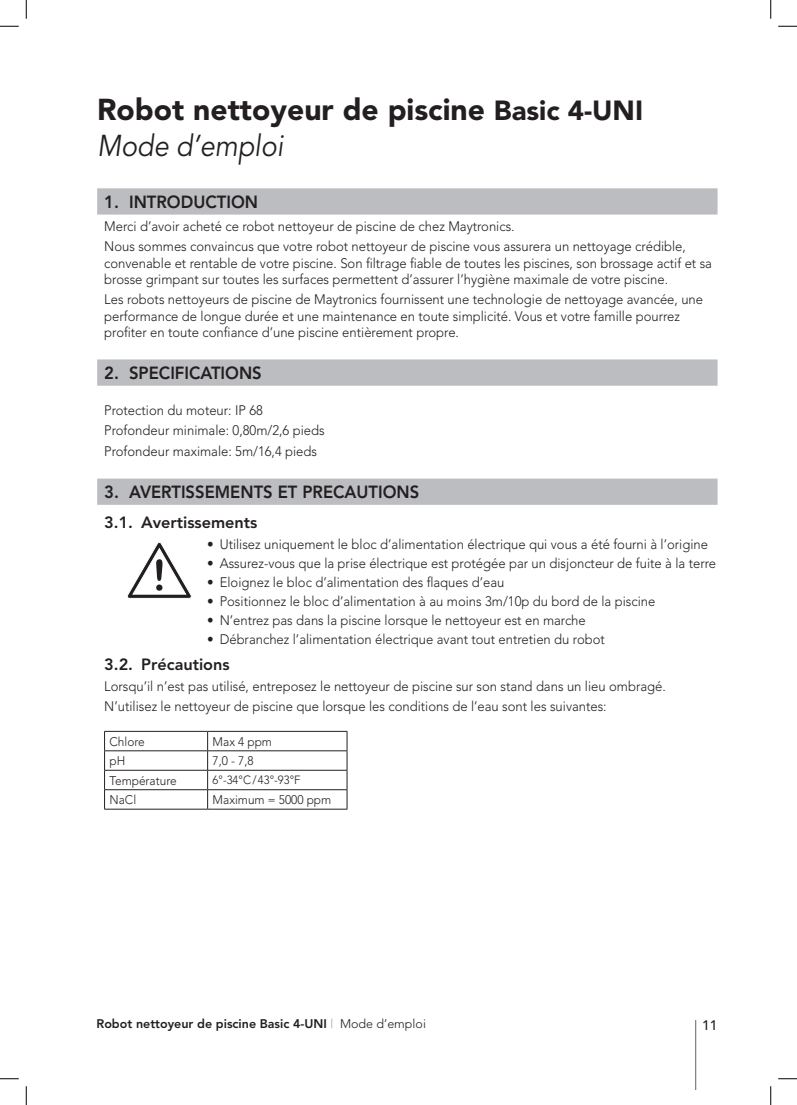
<style>
.page{position:relative;width:797px;height:1105px;background:#fff}
.page>*{position:absolute;margin:0;border:0;box-sizing:border-box;transform-origin:0 0}
.t1{font:900 30px/36px "Avenir LT";color:#231f20}
.t2{font:800 17.5px "Avenir LT";color:#231f20;scale:.95 1}
.t3{font:800 16.25px "Avenir LT";color:#231f20}
.t4{font:300 13.75px/20.5px "Avenir LT";color:#231f20;scale:.95 1}
.t5{font:500 13.75px "Avenir LT";color:#231f20}
.t6{font:300 12.5px "Avenir LT";color:#231f20;scale:.95 1}
.t7{font:800 12.5px "Avenir LT";color:#231f20}
.t8{font:300 11.88px "Avenir LT";color:#231f20;scale:.95 1}
.s1{font-size:27.5px}
.s2{font-weight:400;font-style:italic}
.s3{font-weight:400;color:#a8a9ad}
.s4{font-weight:300}
</style>
<div class="page">
<hr style="left:695px;top:1020px;width:1px;height:69px;background:#808285">
<div style="left:97px;top:188px;width:620px;height:27px;background:#bcbdc0"></div>
<div style="left:97px;top:359px;width:620px;height:27px;background:#bcbdc0"></div>
<div style="left:97px;top:479px;width:620px;height:26px;background:#bcbdc0"></div>
<hr style="left:104px;top:731px;width:104px;height:1px;background:#231f20">
<hr style="left:208px;top:731px;width:139px;height:1px;background:#231f20">
<hr style="left:104px;top:750px;width:104px;height:1px;background:#231f20">
<hr style="left:208px;top:750px;width:139px;height:1px;background:#231f20">
<hr style="left:104px;top:770px;width:104px;height:1px;background:#231f20">
<hr style="left:208px;top:770px;width:139px;height:1px;background:#231f20">
<hr style="left:104px;top:789px;width:104px;height:1px;background:#231f20">
<svg style="left:104px;top:732px;width:1px;height:77px"></svg>
<hr style="left:208px;top:789px;width:139px;height:1px;background:#231f20">
<svg style="left:207px;top:732px;width:1px;height:77px"></svg>
<svg style="left:347px;top:732px;width:1px;height:77px"></svg>
<hr style="left:104px;top:809px;width:104px;height:1px;background:#231f20">
<hr style="left:208px;top:809px;width:139px;height:1px;background:#231f20">
<svg style="left:127px;top:542px;width:65px;height:57px"></svg>
<svg style="left:0;top:25px;width:19px;height:2px"></svg>
<svg style="left:778px;top:25px;width:19px;height:2px"></svg>
<svg style="left:0;top:1078px;width:19px;height:1px"></svg>
<svg style="left:778px;top:1078px;width:19px;height:1px"></svg>
<svg style="left:25px;top:0;width:2px;height:19px"></svg>
<svg style="left:25px;top:1086px;width:2px;height:19px"></svg>
<svg style="left:770px;top:0;width:1px;height:19px"></svg>
<svg style="left:770px;top:1086px;width:1px;height:19px"></svg>
<h1 class="t1" style="left:97px;top:91px;width:547px">Robot nettoyeur de piscine <span class="s1">Basic 4-UNI<br></span><span class="s2">Mode d’emploi</span></h1>
<p class="t2" style="left:104px;top:191px;width:163px">1. INTRODUCTION</p>
<p class="t4" style="left:104px;top:216px;width:614px">Merci d’avoir acheté ce robot nettoyeur de piscine de chez Maytronics.<br>Nous sommes convaincus que votre robot nettoyeur de piscine vous assurera un nettoyage crédible,</p>
<p class="t4" style="left:104px;top:255px;width:641px;line-height:16.2px">convenable et rentable de votre piscine. Son filtrage fiable de toutes les piscines, son brossage actif et sa brosse grimpant sur toutes les surfaces permettent d’assurer l’hygiène maximale de votre piscine.</p>
<p class="t4" style="left:104px;top:292px;width:632px;line-height:16.2px">Les robots nettoyeurs de piscine de Maytronics fournissent une technologie de nettoyage avancée, une performance de longue durée et une maintenance en toute simplicité. Vous et votre famille pourrez profiter en toute confiance d’une piscine entièrement propre.</p>
<p class="t2" style="left:104px;top:362px;width:167px">2. SPECIFICATIONS</p>
<p class="t4" style="left:104px;top:400px;width:233px">Protection du moteur: IP 68<br>Profondeur minimale: 0,80m/2,6 pieds<br>Profondeur maximale: 5m/16,4 pieds</p>
<p class="t2" style="left:104px;top:481px;width:333px">3. AVERTISSEMENTS ET PRECAUTIONS</p>
<p class="t3" style="left:104px;top:513px;width:155px">3.1. Avertissements</p>
<p class="t4" style="left:207px;top:534px;width:528px">• Utilisez uniquement le bloc d’alimentation électrique qui vous a été fourni à l’origine</p>
<p class="t4" style="left:207px;top:553px;width:537px">• Assurez-vous que la prise électrique est protégée par un disjoncteur de fuite à la terre</p>
<p class="t4" style="left:207px;top:572px;width:314px">• Eloignez le bloc d’alimentation des flaques d’eau</p>
<p class="t4" style="left:207px;top:591px;width:473px">• Positionnez le bloc d’alimentation à au moins 3m/10p du bord de la piscine</p>
<p class="t4" style="left:207px;top:610px;width:400px">• N’entrez pas dans la piscine lorsque le nettoyeur est en marche</p>
<p class="t4" style="left:207px;top:629px;width:420px">• Débranchez l’alimentation électrique avant tout entretien du robot</p>
<p class="t3" style="left:104px;top:655px;width:127px">3.2. Précautions</p>
<p class="t4" style="left:104px;top:676px;width:592px">Lorsqu’il n’est pas utilisé, entreposez le nettoyeur de piscine sur son stand dans un lieu ombragé.<br>N’utilisez le nettoyeur de piscine que lorsque les conditions de l’eau sont les suivantes:</p>
<p class="t6" style="left:110px;top:734px;width:39px">Chlore</p>
<p class="t6" style="left:213px;top:734px;width:64px">Max 4 ppm</p>
<p class="t6" style="left:110px;top:754px;width:18px">pH</p>
<p class="t6" style="left:213px;top:754px;width:45px">7,0 - 7,8</p>
<p class="t6" style="left:110px;top:773px;width:72px">Température</p>
<p class="t8" style="left:213px;top:773px;width:94px">6°-34°C/43°-93°F</p>
<p class="t6" style="left:110px;top:792px;width:30px">NaCl</p>
<p class="t6" style="left:213px;top:792px;width:126px">Maximum = 5000 ppm</p>
<p class="t7" style="left:96px;top:1016px;width:331px">Robot nettoyeur de piscine Basic 4-UNI <span class="s3">|</span> <span class="s4">Mode d’emploi</span></p>
<p class="t5" style="left:702px;top:1018px;width:17px">11</p>
</div>
